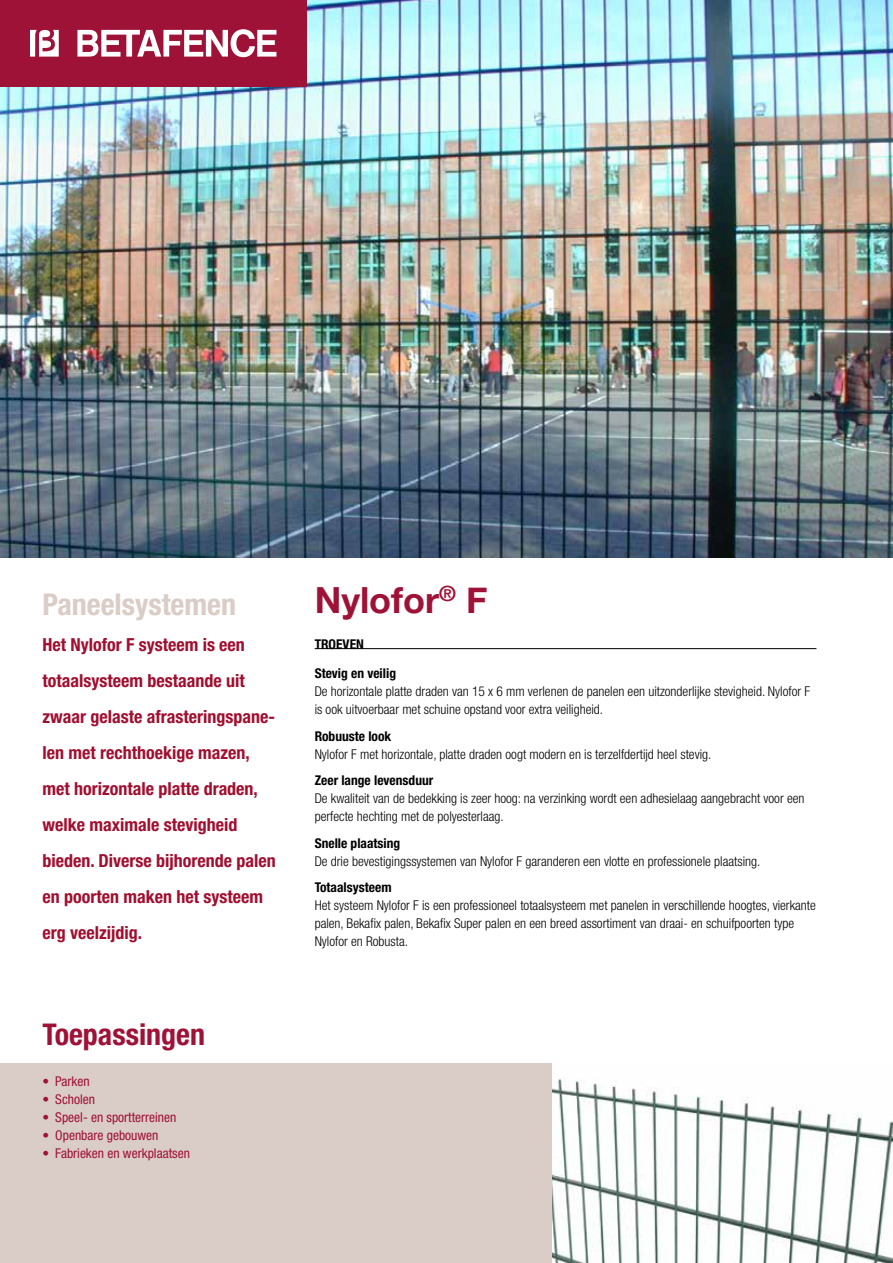
<style>
.page{position:relative;width:893px;height:1263px;background:#fff}
.page>*{position:absolute;margin:0;border:0;box-sizing:border-box;transform-origin:0 0}
.t1{font:700 36px "Helvetica Neue";color:#9f1237}
.t2{font:700 condensed 30px "Helvetica Neue LT Std";color:#daccc6}
.t3{font:700 condensed 30px "Helvetica Neue LT Std";color:#9f1237}
.t4{font:700 condensed 18px/36px "Helvetica Neue LT Std";color:#a10e2f}
.t5{font:300 condensed 13.5px/18px "Helvetica Neue LT Std";color:#000}
.t6{font:700 condensed 13.5px/29.5px "Helvetica Neue LT Std";color:#000}
.t7{font:condensed 13.5px "Helvetica Neue LT Std";color:#9f1237}
</style>
<div class="page">
<div style="left:0;top:1063px;width:893px;height:200px;background:#daccc6"></div>
<img style="left:0;top:0;width:893px;height:557px">
<div style="left:0;top:0;width:306px;height:86px;background:#9f1237"></div>
<svg style="left:77px;top:29px;width:199px;height:28px"></svg>
<svg style="left:30px;top:30px;width:29px;height:27px"></svg>
<hr style="left:892px;top:1063px;width:1px;height:200px;background:#dadada">
<img style="left:552px;top:1063px;width:340px;height:200px">
<hr style="left:315px;top:648px;width:501px;height:1px;background:#000">
<h1 class="t1" style="left:315px;top:572px;width:174px">Nylofor<sup>®</sup> F</h1>
<h2 class="t2" style="left:43px;top:586px;width:195px">Paneelsystemen</h2>
<p class="t4" style="left:43px;top:626px;width:235px">Het Nylofor F systeem is een totaalsysteem bestaande uit zwaar gelaste afrasteringspane&shy;len met rechthoekige mazen, met horizontale platte draden, welke maximale stevigheid bieden. Diverse bijhorende palen en poorten maken het systeem erg veelzijdig.</p>
<p class="t6" style="left:315px;top:629px;width:83px">TROEVEN<br>Stevig en veilig</p>
<p class="t5" style="left:315px;top:682px;width:497px">De horizontale platte draden van 15 x 6 mm verlenen de panelen een uitzonderlijke stevigheid. Nylofor F is ook uitvoerbaar met schuine opstand voor extra veiligheid.</p>
<p class="t6" style="left:315px;top:721px;width:78px">Robuuste look</p>
<p class="t5" style="left:315px;top:745px;width:398px">Nylofor F met horizontale, platte draden oogt modern en is terzelfdertijd heel stevig.</p>
<p class="t6" style="left:315px;top:765px;width:120px">Zeer lange levensduur</p>
<p class="t5" style="left:315px;top:789px;width:491px">De kwaliteit van de bedekking is zeer hoog: na verzinking wordt een adhesielaag aangebracht voor een perfecte hechting met de polyesterlaag.</p>
<p class="t6" style="left:315px;top:828px;width:87px">Snelle plaatsing</p>
<p class="t5" style="left:315px;top:852px;width:447px">De drie bevestigingssystemen van Nylofor F garanderen een vlotte en professionele plaatsing.</p>
<p class="t6" style="left:315px;top:872px;width:78px">Totaalsysteem</p>
<p class="t5" style="left:315px;top:896px;width:503px">Het systeem Nylofor F is een professioneel totaalsysteem met panelen in verschillende hoogtes, vierkante palen, Bekafix palen, Bekafix Super palen en een breed assortiment van draai- en schuifpoorten type<br>Nylofor en Robusta.</p>
<h2 class="t3" style="left:43px;top:1016px;width:164px">Toepassingen</h2>
<p class="t7" style="left:43px;top:1073px;width:49px">• Parken</p>
<p class="t7" style="left:43px;top:1091px;width:54px">• Scholen</p>
<p class="t7" style="left:43px;top:1109px;width:135px">• Speel- en sportterreinen</p>
<p class="t7" style="left:43px;top:1127px;width:117px">• Openbare gebouwen</p>
<p class="t7" style="left:43px;top:1145px;width:149px">• Fabrieken en werkplaatsen</p>
</div>
